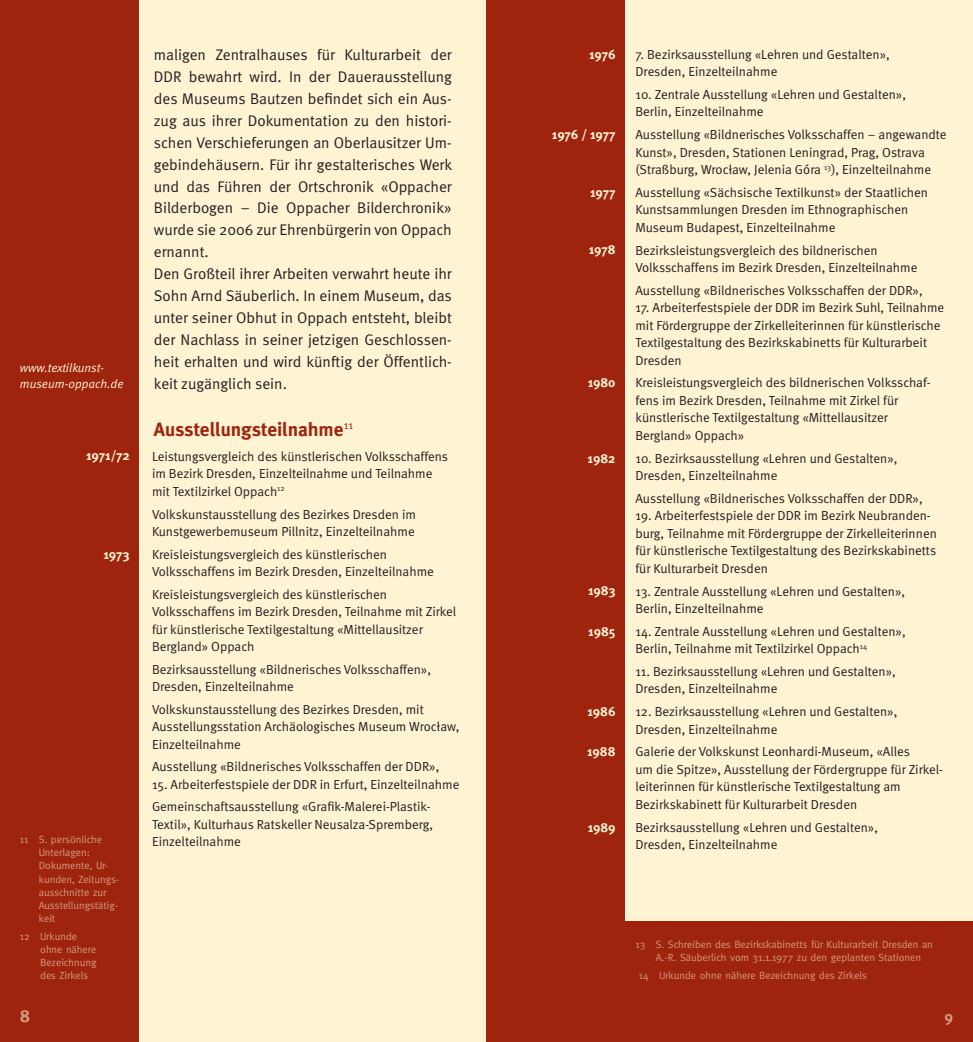
<style>
.page{position:relative;width:973px;height:1042px;background:#fff}
.page>*{position:absolute;margin:0;border:0;box-sizing:border-box;transform-origin:0 0}
.t1{font:700 19.25px "Meta Plus";letter-spacing:-.005em;color:#9e240d}
.t2{font:700 17.5px "Meta";color:#d5987e}
.t3{font:15.4px/21.9px "Meta Normal";color:#231f20}
.t4{font:700 15.4px "Meta";color:#d5987e}
.t5{font:13.12px/17.5px "Meta Normal";color:#231f20}
.t6{font:700 13.12px "Meta";letter-spacing:-.01em;color:#fef3d2}
.t7{font:italic 12.25px/15.8px "Meta Normal";color:#fef3d2}
.t8{font:10.5px/13.1px "Meta";color:#d5987e}
</style>
<div class="page">
<div style="left:0;top:0;width:972px;height:1042px;background:#fef3d2"></div>
<div style="left:0;top:0;width:139px;height:1042px;background:#9e240d"></div>
<div style="left:486px;top:0;width:139px;height:1042px;background:#9e240d"></div>
<div style="left:493px;top:922px;width:479px;height:120px;background:#9e240d"></div>
<p class="t7" style="left:20px;top:360px;width:105px">www.textilkunst&shy;museum-oppach.de</p>
<p class="t3" style="left:154px;top:44px;width:300px">maligen Zentralhauses für Kulturarbeit der DDR bewahrt wird. In der Dauerausstellung des Museums Bautzen befindet sich ein Aus&shy;zug aus ihrer Dokumentation zu den histori&shy;schen Verschieferungen an Oberlausitzer Um&shy;gebindehäusern. Für ihr gestalterisches Werk und das Führen der Ortschronik «Oppacher Bilderbogen – Die Oppacher Bilderchronik» wurde sie 2006 zur Ehrenbürgerin von Oppach ernannt.<br>Den Großteil ihrer Arbeiten verwahrt heute ihr Sohn Arnd Säuberlich. In einem Museum, das unter seiner Obhut in Oppach entsteht, bleibt der Nachlass in seiner jetzigen Geschlossen&shy;heit erhalten und wird künftig der Öffentlich&shy;keit zugänglich sein.</p>
<h1 class="t1" style="left:154px;top:418px;width:200px">Ausstellungsteilnahme<sup>11</sup></h1>
<p class="t6" style="left:86px;top:448px;width:45px">1971/72</p>
<p class="t5" style="left:152px;top:447px;width:297px">Leistungsvergleich des künstlerischen Volksschaffens im Bezirk Dresden, Einzelteilnahme und Teilnahme mit Textilzirkel Oppach<sup>12</sup></p>
<p class="t5" style="left:152px;top:505px;width:265px">Volkskunstausstellung des Bezirkes Dresden im<br>Kunstgewerbemuseum Pillnitz, Einzelteilnahme</p>
<p class="t6" style="left:103px;top:546px;width:28px">1973</p>
<p class="t5" style="left:152px;top:545px;width:283px">Kreisleistungsvergleich des künstlerischen<br>Volksschaffens im Bezirk Dresden, Einzelteilnahme</p>
<p class="t5" style="left:152px;top:585px;width:306px">Kreisleistungsvergleich des künstlerischen Volksschaffens im Bezirk Dresden, Teilnahme mit Zirkel für künstlerische Textilgestaltung «Mittellausitzer Bergland» Oppach</p>
<p class="t5" style="left:152px;top:660px;width:280px">Bezirksausstellung «Bildnerisches Volksschaffen»,<br>Dresden, Einzelteilnahme</p>
<p class="t5" style="left:152px;top:700px;width:309px">Volkskunstausstellung des Bezirkes Dresden, mit<br>Ausstellungsstation Archäologisches Museum Wrocław,<br>Einzelteilnahme</p>
<p class="t5" style="left:152px;top:758px;width:289px">Ausstellung «Bildnerisches Volksschaffen der DDR»,</p>
<p class="t5" style="left:152px;top:773px;width:309px;line-height:22.4px">15. Arbeiterfestspiele der DDR in Erfurt, Einzelteilnahme<br>Gemeinschaftsausstellung «Grafik-Malerei-Plastik-</p>
<p class="t5" style="left:152px;top:815px;width:282px">Textil», Kulturhaus Ratskeller Neusalza-Spremberg,<br>Einzelteilnahme</p>
<p class="t8" style="left:39px;top:833px;width:82px;text-indent:-19px">11 S. persönliche<br>Unterlagen:<br>Dokumente, Ur&shy;kunden, Zeitungs&shy;ausschnitte zur<br>Ausstellungstätig&shy;keit</p>
<p class="t8" style="left:40px;top:929px;width:58px;text-indent:-20px">12 Urkunde ohne nähere<br>Bezeichnung des Zirkels</p>
<p class="t6" style="left:589px;top:46px;width:28px">1976</p>
<p class="t5" style="left:635px;top:45px;width:256px">7. Bezirksausstellung «Lehren und Gestalten»,<br>Dresden, Einzelteilnahme</p>
<p class="t5" style="left:635px;top:85px;width:272px">10. Zentrale Ausstellung «Lehren und Gestalten»,<br>Berlin, Einzelteilnahme</p>
<p class="t6" style="left:552px;top:126px;width:65px">1976 / 1977</p>
<p class="t5" style="left:635px;top:126px;width:312px">Ausstellung «Bildnerisches Volksschaffen – angewandte<br>Kunst», Dresden, Stationen Leningrad, Prag, Ostrava (Straßburg, Wrocław, Jelenia Góra <sup>13</sup>), Einzelteilnahme</p>
<p class="t6" style="left:590px;top:184px;width:27px">1977</p>
<p class="t5" style="left:635px;top:183px;width:294px">Ausstellung «Sächsische Textilkunst» der Staatlichen<br>Kunstsammlungen Dresden im Ethnographischen<br>Museum Budapest, Einzelteilnahme</p>
<p class="t6" style="left:588px;top:242px;width:28px">1978</p>
<p class="t5" style="left:635px;top:241px;width:283px">Bezirksleistungsvergleich des bildnerischen<br>Volksschaffens im Bezirk Dresden, Einzelteilnahme</p>
<p class="t5" style="left:635px;top:281px;width:289px">Ausstellung «Bildnerisches Volksschaffen der DDR»,</p>
<p class="t5" style="left:635px;top:299px;width:310px">17. Arbeiterfestspiele der DDR im Bezirk Suhl, Teilnahme mit Fördergruppe der Zirkelleiterinnen für künstlerische Textilgestaltung des Bezirkskabinetts für Kulturarbeit Dresden</p>
<p class="t6" style="left:587px;top:375px;width:29px">1980</p>
<p class="t5" style="left:635px;top:374px;width:296px">Kreisleistungsvergleich des bildnerischen Volksschaf&shy;fens im Bezirk Dresden, Teilnahme mit Zirkel für künstlerische Textilgestaltung «Mittellausitzer Bergland» Oppach»</p>
<p class="t6" style="left:587px;top:450px;width:29px">1982</p>
<p class="t5" style="left:635px;top:449px;width:264px">10. Bezirksausstellung «Lehren und Gestalten»,<br>Dresden, Einzelteilnahme</p>
<p class="t5" style="left:635px;top:489px;width:289px">Ausstellung «Bildnerisches Volksschaffen der DDR»,</p>
<p class="t5" style="left:635px;top:507px;width:303px">19. Arbeiterfestspiele der DDR im Bezirk Neubranden&shy;burg, Teilnahme mit Fördergruppe der Zirkelleiterinnen für künstlerische Textilgestaltung des Bezirkskabinetts für Kulturarbeit Dresden</p>
<p class="t6" style="left:588px;top:583px;width:29px">1983</p>
<p class="t5" style="left:635px;top:582px;width:271px">13. Zentrale Ausstellung «Lehren und Gestalten»,<br>Berlin, Einzelteilnahme</p>
<p class="t6" style="left:588px;top:623px;width:29px">1985</p>
<p class="t5" style="left:635px;top:622px;width:272px">14. Zentrale Ausstellung «Lehren und Gestalten»,<br>Berlin, Teilnahme mit Textilzirkel Oppach<sup>14</sup></p>
<p class="t5" style="left:635px;top:662px;width:262px">11. Bezirksausstellung «Lehren und Gestalten»,<br>Dresden, Einzelteilnahme</p>
<p class="t6" style="left:587px;top:703px;width:30px">1986</p>
<p class="t5" style="left:635px;top:703px;width:263px">12. Bezirksausstellung «Lehren und Gestalten»,<br>Dresden, Einzelteilnahme</p>
<p class="t6" style="left:587px;top:744px;width:30px">1988</p>
<p class="t5" style="left:635px;top:743px;width:309px">Galerie der Volkskunst Leonhardi-Museum, «Alles<br>um die Spitze», Ausstellung der Fördergruppe für Zirkel&shy;leiterinnen für künstlerische Textilgestaltung am Bezirkskabinett für Kulturarbeit Dresden</p>
<p class="t6" style="left:587px;top:819px;width:29px">1989</p>
<p class="t5" style="left:635px;top:818px;width:244px">Bezirksausstellung «Lehren und Gestalten»,<br>Dresden, Einzelteilnahme</p>
<p class="t8" style="left:655px;top:938px;width:278px;text-indent:-20px">13 S. Schreiben des Bezirkskabinetts für Kulturarbeit Dresden an<br>A.-R. Säuberlich vom 31.1.1977 zu den geplanten Stationen</p>
<p class="t8" style="left:638px;top:969px;width:229px">14 Urkunde ohne nähere Bezeichnung des Zirkels</p>
<h2 class="t2" style="left:20px;top:1005px;width:12px">8</h2>
<p class="t4" style="left:944px;top:1007px;width:10px">9</p>
</div>
